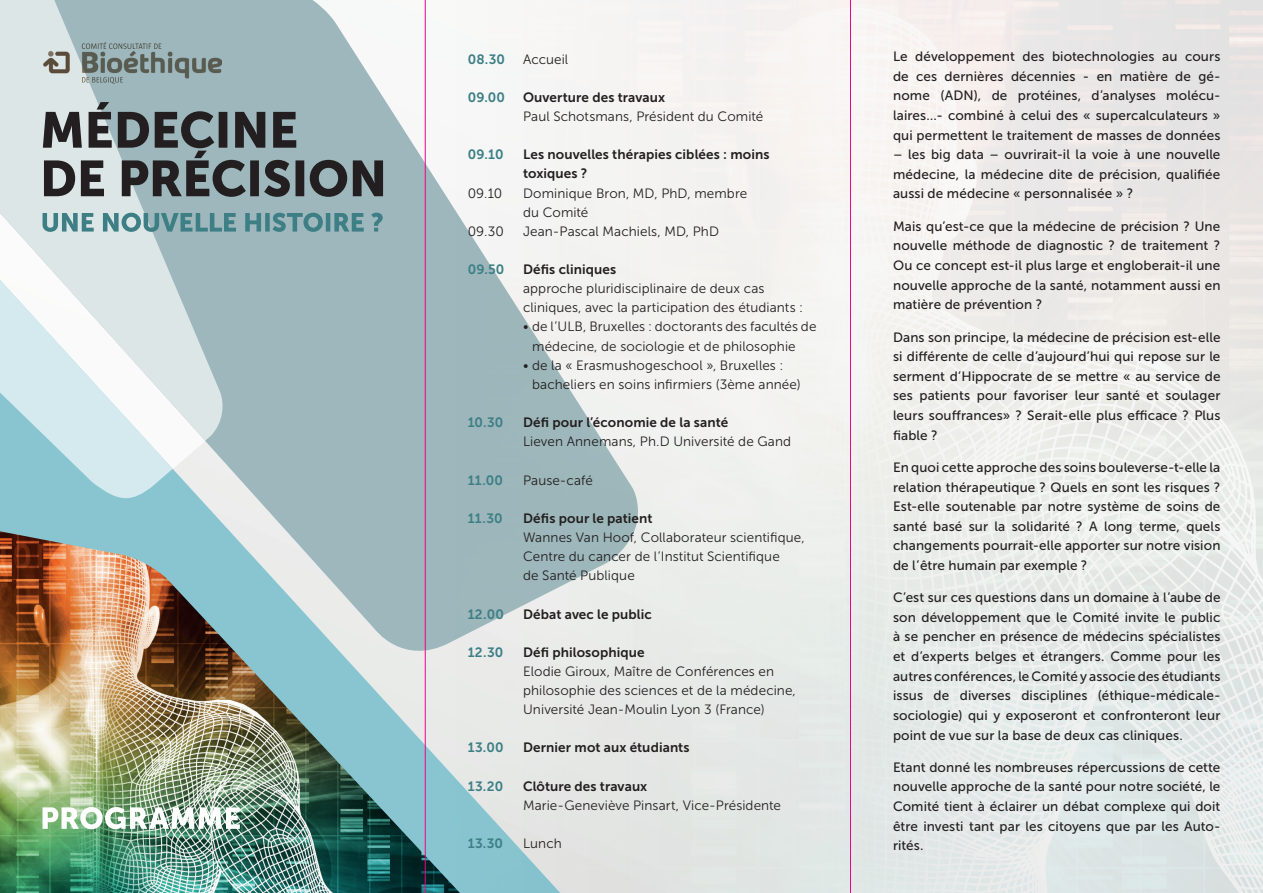
<style>
.page{position:relative;width:1263px;height:893px;background:#fff}
.page>*{position:absolute;margin:0;border:0;box-sizing:border-box;transform-origin:0 0}
.t1{font:13.5px/19.6px "Museo Sans 500";letter-spacing:.01em;color:#231f20;text-align:justify}
.t2{font:13.5px/19.2px "Museo Sans 300";letter-spacing:.005em;color:#231f20}
.t3{font:13.5px/19.2px "Museo Sans 700";letter-spacing:.01em;color:#231f20}
.t4{font:13.5px "Museo Sans 700";letter-spacing:.01em;color:#3d7f85}
</style>
<div class="page">
<svg style="left:225px;top:0;width:200px;height:205px;fill:#9db7bc"></svg>
<svg style="left:0;top:205px;width:425px;height:326px;background:#a0bbc1"></svg>
<svg style="left:0;top:0;width:225px;height:441px;background:#c3d2d5"></svg>
<svg style="left:0;top:266px;width:173px;height:232px"></svg>
<img style="left:426px;top:0;width:837px;height:893px">
<img style="left:0;top:531px;width:460px;height:362px">
<svg style="left:43px;top:213px;width:340px;height:19px;background:#77a2a7"></svg>
<svg style="left:43px;top:102px;width:340px;height:95px;background:#788487"></svg>
<img style="left:43px;top:43px;width:179px;height:41px">
<svg style="left:43px;top:807px;width:197px;height:22px"></svg>
<hr style="left:425px;top:0;width:1px;height:893px;background:#ed028c">
<hr style="left:850px;top:0;width:1px;height:893px;background:#ed028c">
<p class="t4" style="left:468px;top:51px;width:39px">08.30</p>
<p class="t2" style="left:523px;top:49px;width:47px">Accueil</p>
<p class="t4" style="left:468px;top:90px;width:39px">09.00</p>
<p class="t3" style="left:523px;top:88px;width:144px">Ouverture des travaux</p>
<p class="t2" style="left:523px;top:107px;width:242px">Paul Schotsmans, Président du Comité</p>
<p class="t4" style="left:468px;top:147px;width:37px">09.10</p>
<p class="t3" style="left:523px;top:145px;width:248px">Les nouvelles thérapies ciblées : moins toxiques ?</p>
<p class="t2" style="left:468px;top:183px;width:36px">09.10</p>
<p class="t2" style="left:523px;top:183px;width:226px">Dominique Bron, MD, PhD, membre du Comité</p>
<p class="t2" style="left:468px;top:222px;width:38px">09.30</p>
<p class="t2" style="left:523px;top:222px;width:197px">Jean-Pascal Machiels, MD, PhD</p>
<p class="t4" style="left:468px;top:262px;width:38px">09.50</p>
<p class="t3" style="left:523px;top:260px;width:95px">Défis cliniques</p>
<p class="t2" style="left:523px;top:279px;width:282px">approche pluridisciplinaire de deux cas cliniques, avec la participation des étudiants :</p>
<p class="t2" style="left:532px;top:317px;width:286px;text-indent:-9px">• de l’ULB, Bruxelles : doctorants des facultés de médecine, de sociologie et de philosophie</p>
<p class="t2" style="left:532px;top:356px;width:270px;text-indent:-9px">• de la « Erasmushogeschool », Bruxelles : bacheliers en soins infirmiers (3ème année)</p>
<p class="t4" style="left:468px;top:415px;width:37px">10.30</p>
<p class="t3" style="left:523px;top:413px;width:207px">Défi pour l’économie de la santé</p>
<p class="t2" style="left:523px;top:432px;width:270px">Lieven Annemans, Ph.D Université de Gand</p>
<p class="t4" style="left:468px;top:472px;width:37px">11.00</p>
<p class="t2" style="left:523px;top:470px;width:71px">Pause-café</p>
<p class="t4" style="left:468px;top:511px;width:36px">11.30</p>
<p class="t3" style="left:523px;top:509px;width:131px">Défis pour le patient</p>
<p class="t2" style="left:523px;top:528px;width:283px">Wannes Van Hoof, Collaborateur scientifique,<br>Centre du cancer de l’Institut Scientifique<br>de Santé Publique</p>
<p class="t4" style="left:468px;top:606px;width:38px">12.00</p>
<p class="t3" style="left:523px;top:604px;width:130px">Débat avec le public</p>
<p class="t4" style="left:468px;top:645px;width:37px">12.30</p>
<p class="t3" style="left:523px;top:642px;width:123px">Défi philosophique</p>
<p class="t2" style="left:523px;top:662px;width:274px">Elodie Giroux, Maître de Conférences en philosophie des sciences et de la médecine,<br>Université Jean-Moulin Lyon 3 (France)</p>
<p class="t4" style="left:468px;top:740px;width:37px">13.00</p>
<p class="t3" style="left:523px;top:738px;width:168px">Dernier mot aux étudiants</p>
<p class="t4" style="left:468px;top:778px;width:37px">13.20</p>
<p class="t3" style="left:523px;top:776px;width:126px">Clôture des travaux</p>
<p class="t2" style="left:523px;top:796px;width:259px">Marie-Geneviève Pinsart, Vice-Présidente</p>
<p class="t4" style="left:468px;top:836px;width:37px">13.30</p>
<p class="t2" style="left:523px;top:834px;width:40px">Lunch</p>
<p class="t1" style="left:893px;top:47px;width:329px">Le développement des biotechnologies au cours de ces dernières décennies - en matière de gé&shy;nome (ADN), de protéines, d’analyses molécu&shy;laires…- combiné à celui des « supercalculateurs » qui permettent le traitement de masses de données</p>
<p class="t1" style="left:893px;top:145px;width:329px">– les big data – ouvrirait-il la voie à une nouvelle médecine, la médecine dite de précision, qualifiée aussi de médecine « personnalisée » ?</p>
<p class="t1" style="left:893px;top:216px;width:329px">Mais qu’est-ce que la médecine de précision ? Une nouvelle méthode de diagnostic ? de traitement ?<br>Ou ce concept est-il plus large et engloberait-il une nouvelle approche de la santé, notamment aussi en matière de prévention ?</p>
<p class="t1" style="left:893px;top:327px;width:329px">Dans son principe, la médecine de précision est-elle si différente de celle d’aujourd’hui qui repose sur le serment d’Hippocrate de se mettre « au service de ses patients pour favoriser leur santé et soulager leurs souffrances» ? Serait-elle plus efficace ? Plus fiable ?</p>
<p class="t1" style="left:893px;top:457px;width:329px">En quoi cette approche des soins bouleverse-t-elle la relation thérapeutique ? Quels en sont les risques ?<br>Est-elle soutenable par notre système de soins de santé basé sur la solidarité ? A long terme, quels changements pourrait-elle apporter sur notre vision de l’être humain par exemple ?</p>
<p class="t1" style="left:893px;top:588px;width:329px">C’est sur ces questions dans un domaine à l’aube de son développement que le Comité invite le public à se pencher en présence de médecins spécialistes et d’experts belges et étrangers. Comme pour les autres conférences, le Comité y associe des étudiants issus de diverses disciplines (éthique-médicale&shy;sociologie) qui y exposeront et confronteront leur point de vue sur la base de deux cas cliniques.</p>
<p class="t1" style="left:893px;top:757px;width:329px">Etant donné les nombreuses répercussions de cette nouvelle approche de la santé pour notre société, le Comité tient à éclairer un débat complexe qui doit être investi tant par les citoyens que par les Auto&shy;rités.</p>
</div>
